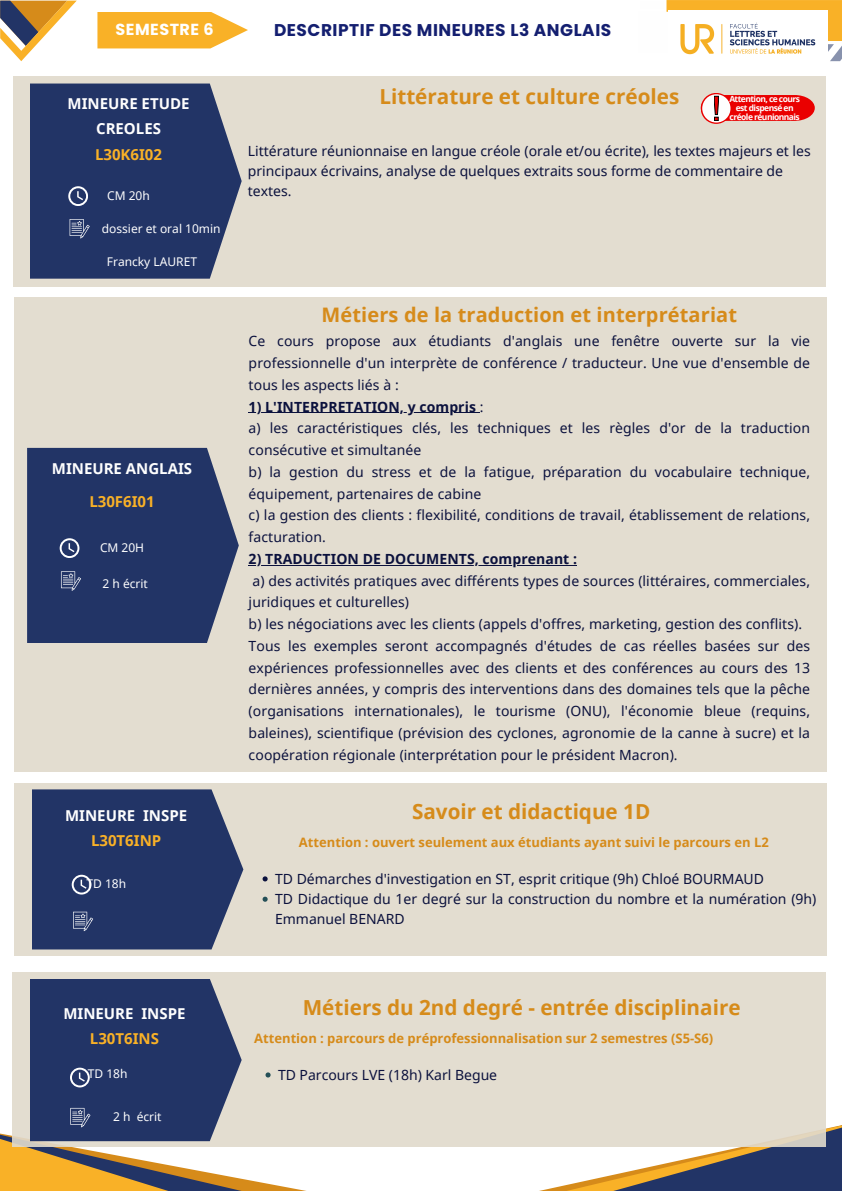
<style>
.page{position:relative;width:842px;height:1191px;background:#fff}
.page>*{position:absolute;margin:0;border:0;box-sizing:border-box;transform-origin:0 0}
.t1{font:700 20.7px "Noto Sans";color:#d68b1a}
.t2{font:700 20px "Noto Sans";letter-spacing:.005em;color:#d68b1a}
.t3{font:700 17px "Poppins";letter-spacing:.03em;color:#141f70}
.t4{font:700 16px "Poppins";letter-spacing:.03em;color:#fff}
.t5{font:700 15px/25.5px "Noto Sans";color:#fefefe;text-align:center}
.t6{font:700 15px "Noto Sans";color:#f9b127}
.t7{font:14px/21.8px "Noto Sans";letter-spacing:.005em;color:#0b113d}
.t8{font:700 13px "Noto Sans";color:#d68b1a}
.t9{font:12px "Noto Sans";color:#fefefe}
.t10{font:700 8.5px "Open Sans";letter-spacing:-.065em;color:#fff}
.s1{color:#f9b127}
.s2{font-weight:700}
</style>
<div class="page">
<svg style="left:97px;top:12px;width:151px;height:36px;background:#f9ba41"></svg>
<svg style="left:0;top:1px;width:77px;height:60px"></svg>
<svg style="left:666px;top:0;width:176px;height:61px"></svg>
<img style="left:669px;top:11px;width:159px;height:50px">
<svg style="left:544px;top:1135px;width:298px;height:55px"></svg>
<div style="left:13px;top:76px;width:813px;height:210px;background:#e1dacc"></div>
<svg style="left:30px;top:83px;width:212px;height:195px;background:#31416e"></svg>
<svg style="left:68px;top:186px;width:20px;height:20px"></svg>
<svg style="left:70px;top:219px;width:20px;height:19px"></svg>
<div style="left:13px;top:972px;width:813px;height:175px;background:#e1dacc"></div>
<svg style="left:0;top:978px;width:301px;height:212px"></svg>
<div style="left:14px;top:783px;width:813px;height:172px;background:#e1dacc"></div>
<svg style="left:263px;top:876px;width:5px;height:5px"></svg>
<svg style="left:263px;top:896px;width:5px;height:5px"></svg>
<svg style="left:32px;top:789px;width:211px;height:160px;background:#31426e"></svg>
<svg style="left:701px;top:93px;width:31px;height:31px"></svg>
<svg style="left:702px;top:94px;width:28px;height:28px"></svg>
<svg style="left:701px;top:95px;width:114px;height:26px;background:#e83837"></svg>
<div style="left:14px;top:298px;width:813px;height:474px;background:#e1dacc"></div>
<hr style="left:249px;top:412px;width:231px;height:1px;background:#0b113d">
<hr style="left:249px;top:564px;width:328px;height:1px;background:#0b113d">
<svg style="left:27px;top:448px;width:212px;height:195px;background:#31416e"></svg>
<svg style="left:60px;top:538px;width:19px;height:19px"></svg>
<svg style="left:61px;top:571px;width:20px;height:19px"></svg>
<h2 class="t4" style="left:116px;top:18px;width:100px">SEMESTRE 6</h2>
<p class="t3" style="left:274px;top:18px;width:339px">DESCRIPTIF DES MINEURES L3 ANGLAIS</p>
<p class="t5" style="left:68px;top:90px;width:123px">MINEURE ETUDE<br>CREOLES<br><span class="s1">L30K6I02</span></p>
<p class="t9" style="left:107px;top:187px;width:44px">CM 20h</p>
<p class="t9" style="left:102px;top:220px;width:120px">dossier et oral 10min</p>
<h1 class="t9" style="left:107px;top:253px;width:92px">Francky LAURET</h1>
<h3 class="t5" style="left:52px;top:455px;width:142px">MINEURE ANGLAIS</h3>
<h3 class="t6" style="left:89px;top:491px;width:67px">L30F6I01</h3>
<p class="t9" style="left:100px;top:539px;width:46px">CM 20H</p>
<p class="t9" style="left:103px;top:575px;width:47px">2 h écrit</p>
<p class="t5" style="left:65px;top:802px;width:124px">MINEURE INSPE<br><span class="s1">L30T6INP</span></p>
<p class="t9" style="left:86px;top:875px;width:41px">TD 18h</p>
<p class="t1" style="left:379px;top:82px;width:301px">Littérature et culture créoles</p>
<p class="t10" style="left:729px;top:93px;width:72px">Attention, ce cours</p>
<p class="t10" style="left:736px;top:102px;width:59px">est dispensé en</p>
<h1 class="t10" style="left:730px;top:111px;width:72px">créole réunionnais</h1>
<h3 class="t7" style="left:248px;top:140px;width:564px;line-height:20.2px">Littérature réunionnaise en langue créole (orale et/ou écrite), les textes majeurs et les principaux écrivains, analyse de quelques extraits sous forme de commentaire de textes.</h3>
<h6 class="t2" style="left:322px;top:301px;width:417px">Métiers de la traduction et interprétariat</h6>
<h6 class="t7" style="left:249px;top:330px;width:563px;text-align:justify">Ce cours propose aux étudiants d'anglais une fenêtre ouverte sur la vie professionnelle d'un interprète de conférence / traducteur. Une vue d'ensemble de tous les aspects liés à :</h6>
<p class="t7" style="left:249px;top:395px;width:563px"><span class="s2">1) L'INTERPRETATION, y compris</span> :<br>a) les caractéristiques clés, les techniques et les règles d'or de la traduction consécutive et simultanée<br>b) la gestion du stress et de la fatigue, préparation du vocabulaire technique, équipement, partenaires de cabine<br>c) la gestion des clients : flexibilité, conditions de travail, établissement de relations, facturation.</p>
<p class="t7" style="left:249px;top:547px;width:563px"><span class="s2">2) TRADUCTION DE DOCUMENTS, comprenant :<br></span>a) des activités pratiques avec différents types de sources (littéraires, commerciales, juridiques et culturelles)<br>b) les négociations avec les clients (appels d'offres, marketing, gestion des conflits).<br>Tous les exemples seront accompagnés d'études de cas réelles basées sur des expériences professionnelles avec des clients et des conférences au cours des 13 dernières années, y compris des interventions dans des domaines tels que la pêche (organisations internationales), le tourisme (ONU), l'économie bleue (requins, baleines), scientifique (prévision des cyclones, agronomie de la canne à sucre) et la coopération régionale (interprétation pour le président Macron).</p>
<p class="t1" style="left:412px;top:796px;width:240px">Savoir et didactique 1D</p>
<p class="t8" style="left:299px;top:833px;width:471px">Attention : ouvert seulement aux étudiants ayant suivi le parcours en L2</p>
<p class="t7" style="left:275px;top:867px;width:490px">TD Démarches d'investigation en ST, esprit critique (9h) Chloé BOURMAUD</p>
<h4 class="t7" style="left:275px;top:888px;width:543px;line-height:20.3px">TD Didactique du 1er degré sur la construction du nombre et la numération (9h)<br>Emmanuel BENARD</h4>
<p class="t5" style="left:63px;top:1000px;width:124px">MINEURE INSPE<br><span class="s1">L30T6INS</span></p>
<p class="t9" style="left:88px;top:1065px;width:41px">TD 18h</p>
<p class="t9" style="left:113px;top:1107px;width:50px">2 h écrit</p>
<p class="t1" style="left:303px;top:992px;width:439px">Métiers du 2nd degré - entrée disciplinaire</p>
<p class="t8" style="left:254px;top:1029px;width:461px">Attention : parcours de préprofessionnalisation sur 2 semestres (S5-S6)</p>
<p class="t7" style="left:278px;top:1063px;width:221px">TD Parcours LVE (18h) Karl Begue</p>
</div>
